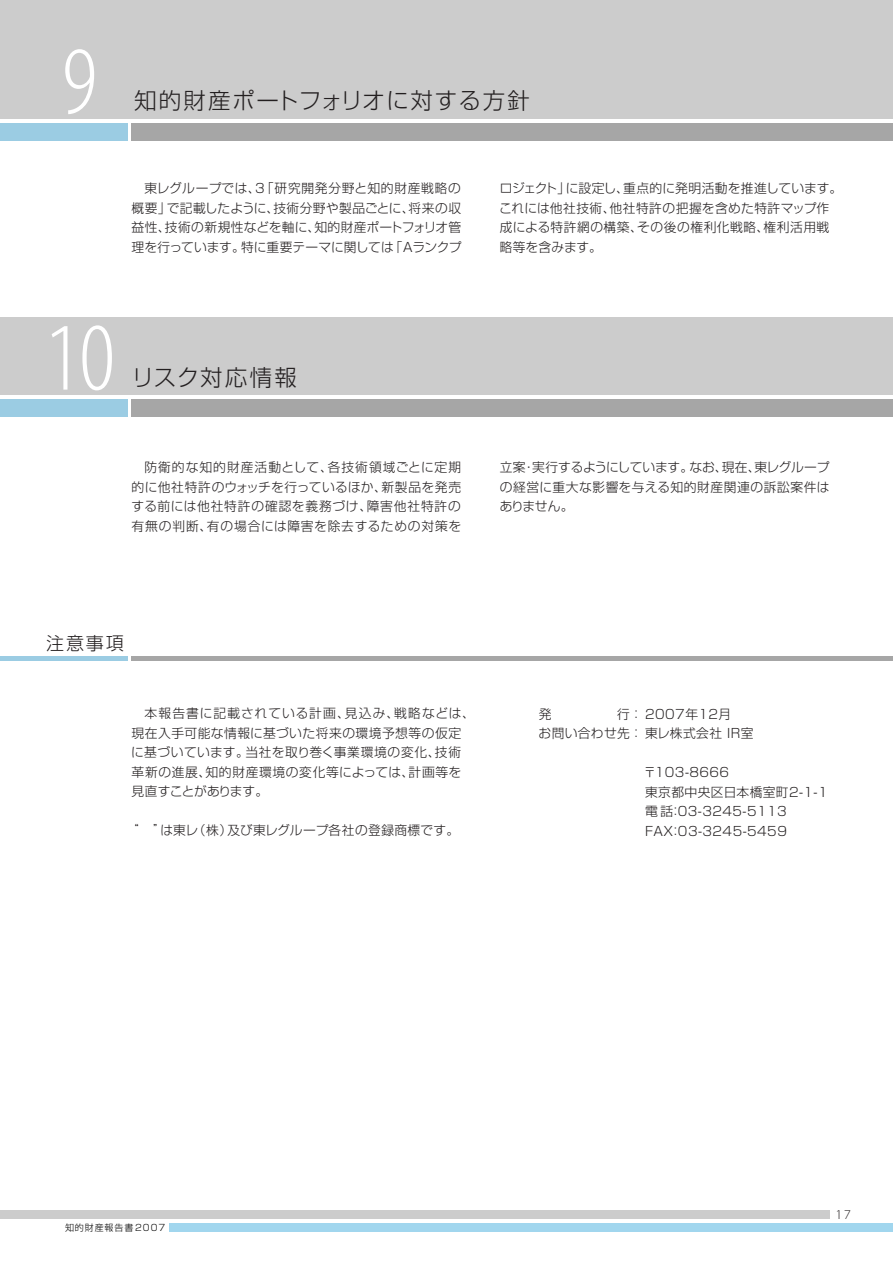
<style>
.page{position:relative;width:893px;height:1263px;background:#fff}
.page>*{position:absolute;margin:0;border:0;box-sizing:border-box;transform-origin:0 0}
.t1{font:97.65px "Myriad MM 215 300";color:#fff}
.t2{font:300 22.5px "Shin Go";letter-spacing:.06em;color:#231f20}
.t3{font:300 18px "Shin Go";color:#231f20}
.t4{font:13.5px "Myriad MM 215 700";color:#231f20}
.t5{font:300 12.75px/19.5px "Shin Go";letter-spacing:.03em;color:#231f20}
.t6{font:300 12.75px "Shin Go";letter-spacing:.01em;color:#231f20}
.t7{font:300 9px "Shin Go";letter-spacing:.1em;color:#000}
</style>
<div class="page">
<div style="left:0;top:0;width:892px;height:119px;background:#ccc"></div>
<div style="left:0;top:123px;width:127px;height:17px;background:#9bcce3"></div>
<div style="left:132px;top:123px;width:760px;height:17px;background:#a6a6a6"></div>
<div style="left:0;top:1210px;width:829px;height:9px;background:#ccc"></div>
<div style="left:170px;top:1223px;width:722px;height:9px;background:#a1d6ee"></div>
<div style="left:0;top:317px;width:892px;height:78px;background:#ccc"></div>
<div style="left:0;top:399px;width:127px;height:17px;background:#9bcce3"></div>
<div style="left:132px;top:399px;width:760px;height:17px;background:#a6a6a6"></div>
<div style="left:0;top:656px;width:127px;height:5px;background:#9bcce3"></div>
<div style="left:132px;top:656px;width:760px;height:5px;background:#a6a6a6"></div>
<h1 class="t1" style="left:62px;top:43px;width:37px">9</h1>
<h2 class="t2" style="left:134px;top:92px;width:397px">知的財産ポートフォリオに対する方針</h2>
<p class="t5" style="left:132px;top:181px;width:331px;text-align:justify;text-indent:13px">東レグループでは、3「研究開発分野と知的財産戦略の概要」で記載したように、技術分野や製品ごとに、将来の収益性、技術の新規性などを軸に、知的財産ポートフォリオ管理を行っています。特に重要テーマに関しては「Ａランクプ</p>
<p class="t5" style="left:499px;top:181px;width:345px">ロジェクト」に設定し、重点的に発明活動を推進しています。これには他社技術、他社特許の把握を含めた特許マップ作成による特許網の構築、その後の権利化戦略、権利活用戦略等を含みます。</p>
<h1 class="t1" style="left:44px;top:320px;width:72px">10</h1>
<h2 class="t2" style="left:132px;top:369px;width:167px">リスク対応情報</h2>
<p class="t5" style="left:131px;top:459px;width:331px;text-align:justify;text-indent:13px">防衛的な知的財産活動として、各技術領域ごとに定期的に他社特許のウォッチを行っているほか、新製品を発売する前には他社特許の確認を義務づけ、障害他社特許の有無の判断、有の場合には障害を除去するための対策を</p>
<p class="t5" style="left:499px;top:459px;width:331px;text-align:justify">立案・実行するようにしています。なお、現在、東レグループの経営に重大な影響を与える知的財産関連の訴訟案件はありません。</p>
<h3 class="t3" style="left:46px;top:636px;width:79px">注意事項</h3>
<p class="t5" style="left:131px;top:706px;width:345px;text-indent:13px">本報告書に記載されている計画、見込み、戦略などは、現在入手可能な情報に基づいた将来の環境予想等の仮定に基づいています。当社を取り巻く事業環境の変化、技術革新の進展、知的財産環境の変化等によっては、計画等を見直すことがあります。</p>
<p class="t6" style="left:126px;top:826px;width:334px">“　”は東レ（株）及び東レグループ各社の登録商標です。</p>
<p class="t5" style="left:538px;top:706px;width:216px;text-indent:79px">行： 2007年12月<br>お問い合わせ先：東レ株式会社 IR室</p>
<p class="t5" style="left:643px;top:764px;width:186px">〒103-8666<br>東京都中央区日本橋室町2-1-1電話：03-3245-5113<br>FAX：03-3245-5459</p>
<p class="t5" style="left:539px;top:706px;width:14px">発</p>
<p class="t4" style="left:835px;top:1209px;width:17px">17</p>
<p class="t7" style="left:65px;top:1224px;width:102px">知的財産報告書2007</p>
</div>
